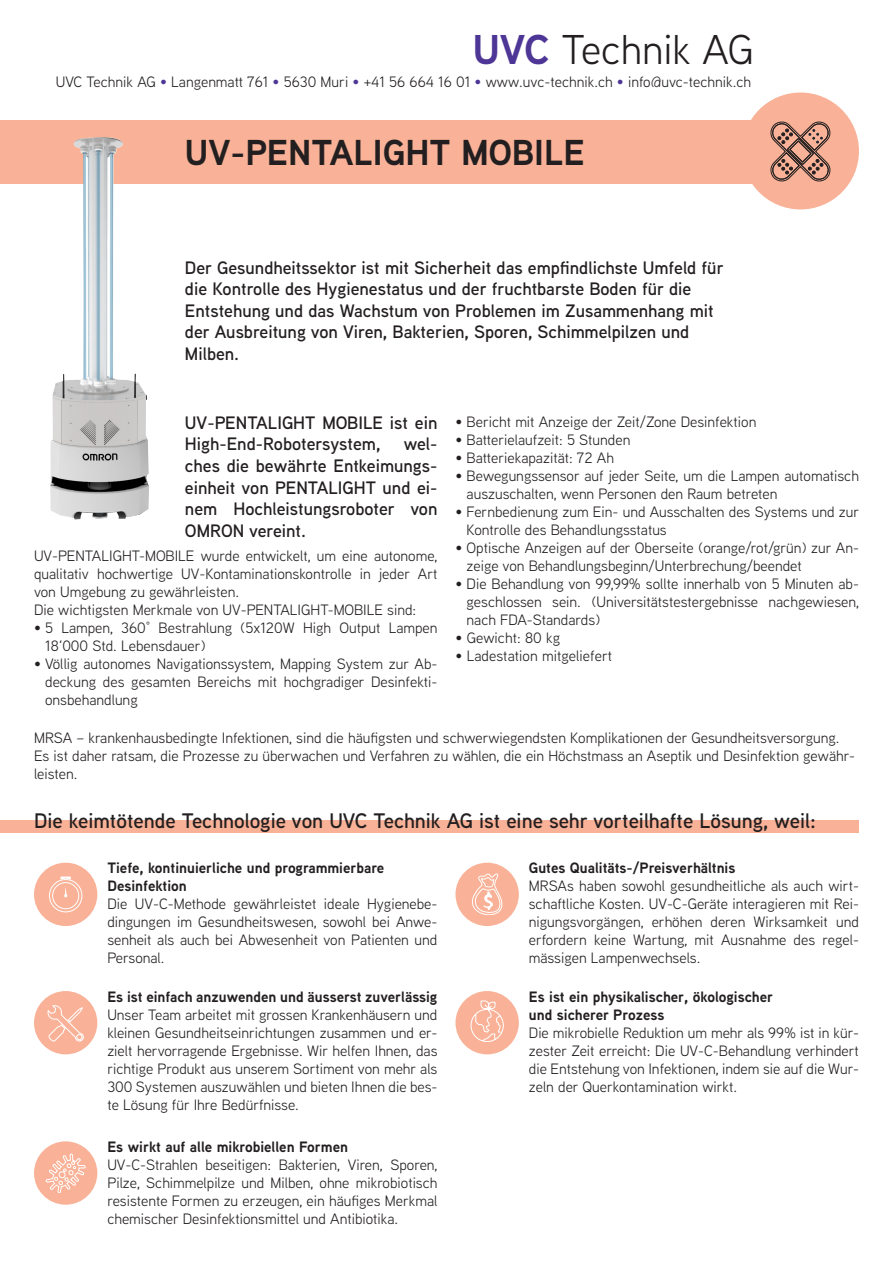
<style>
.page{position:relative;width:893px;height:1263px;background:#fff}
.page>*{position:absolute;margin:0;border:0;box-sizing:border-box;transform-origin:0 0}
.t1{font:41.55px "Aaux Next";color:#231f20}
.t2{font:700 36px "Aaux Next";color:#231f20}
.t3{font:600 21px "Aaux Next";color:#231f20}
.t4{font:600 18px/21.6px "Aaux Next";color:#231f20}
.t5{font:15px/18px "Aaux Next";color:#231f20;text-align:justify}
.t6{font:700 15px/18px "Aaux Next";color:#231f20}
.s1{font-weight:700;color:#4e3696}
.s2{color:#4e3696}
</style>
<div class="page">
<div style="left:0;top:120px;width:812px;height:63px;background:#f9b297"></div>
<div style="left:0;top:820px;width:859px;height:13px;background:#f9b297"></div>
<div style="left:742px;top:93px;width:117px;height:116px;background:#f9b297;border-radius:50%"></div>
<svg style="left:771px;top:122px;width:59px;height:59px"></svg>
<div style="left:790px;top:141px;width:21px;height:21px;border:1px solid #231f20;border-radius:8px"></div>
<img style="left:50px;top:137px;width:99px;height:382px">
<div style="left:34px;top:863px;width:63px;height:63px;background:#f9b297;border-radius:50%"></div>
<div style="left:455px;top:863px;width:64px;height:63px;background:#f9b297;border-radius:50%"></div>
<div style="left:455px;top:991px;width:64px;height:63px;background:#f9b297;border-radius:50%"></div>
<div style="left:34px;top:991px;width:63px;height:63px;background:#f9b297;border-radius:50%"></div>
<div style="left:34px;top:1141px;width:63px;height:64px;background:#f9b297;border-radius:50%"></div>
<svg style="left:49px;top:876px;width:33px;height:36px"></svg>
<svg style="left:472px;top:873px;width:31px;height:42px"></svg>
<svg style="left:471px;top:1001px;width:33px;height:41px"></svg>
<svg style="left:48px;top:1005px;width:36px;height:36px"></svg>
<svg style="left:46px;top:1154px;width:39px;height:39px"></svg>
<h1 class="t1" style="left:473px;top:22px;width:282px"><span class="s1">UVC</span> Technik AG</h1>
<p class="t5" style="left:56px;top:72px;width:697px">UVC Technik AG <span class="s2">•</span> Langenmatt 761 <span class="s2">•</span> 5630 Muri <span class="s2">•</span> +41 56 664 16 01 <span class="s2">•</span> www.uvc-technik.ch <span class="s2">•</span> info@uvc-technik.ch</p>
<h2 class="t2" style="left:185px;top:127px;width:401px">UV-PENTALIGHT MOBILE</h2>
<p class="t4" style="left:185px;top:256px;width:540px">Der Gesundheitssektor ist mit Sicherheit das empfindlichste Umfeld für die Kontrolle des Hygienestatus und der fruchtbarste Boden für die Entstehung und das Wachstum von Problemen im Zusammenhang mit der Ausbreitung von Viren, Bakterien, Sporen, Schimmelpilzen und Milben.</p>
<p class="t4" style="left:185px;top:411px;width:254px">UV-PENTALIGHT MOBILE ist ein<br>High-End-Robotersystem,</p>
<p class="t4" style="left:185px;top:433px;width:254px;text-align:justify;text-indent:219px">wel&shy;ches die bewährte Entkeimungs&shy;einheit von PENTALIGHT und ei&shy;nem Hochleistungsroboter von OMRON vereint.</p>
<p class="t5" style="left:34px;top:546px;width:405px;text-align:left">UV-PENTALIGHT-MOBILE wurde entwickelt, um eine autonome, qualitativ hochwertige UV-Kontaminationskontrolle in jeder Art von Umgebung zu gewährleisten.<br>Die wichtigsten Merkmale von UV-PENTALIGHT-MOBILE sind:</p>
<p class="t5" style="left:45px;top:618px;width:394px;text-indent:-11px">• 5 Lampen, 360° Bestrahlung (5x120W High Output Lampen<br>18‘000 Std. Lebensdauer)</p>
<p class="t5" style="left:45px;top:654px;width:394px;text-indent:-11px">• Völlig autonomes Navigationssystem, Mapping System zur Ab&shy;deckung des gesamten Bereichs mit hochgradiger Desinfekti&shy;onsbehandlung</p>
<p class="t5" style="left:455px;top:412px;width:302px">• Bericht mit Anzeige der Zeit/Zone Desinfektion</p>
<p class="t5" style="left:455px;top:430px;width:176px">• Batterielaufzeit: 5 Stunden</p>
<p class="t5" style="left:455px;top:448px;width:160px">• Batteriekapazität: 72 Ah</p>
<p class="t5" style="left:467px;top:466px;width:394px;text-indent:-11px">• Bewegungssensor auf jeder Seite, um die Lampen automatisch auszuschalten, wenn Personen den Raum betreten</p>
<p class="t5" style="left:467px;top:502px;width:394px;text-indent:-11px">• Fernbedienung zum Ein- und Ausschalten des Systems und zur<br>Kontrolle des Behandlungsstatus</p>
<p class="t5" style="left:467px;top:538px;width:394px;text-indent:-11px">• Optische Anzeigen auf der Oberseite (orange/rot/grün) zur An&shy;zeige von Behandlungsbeginn/Unterbrechung/beendet</p>
<p class="t5" style="left:467px;top:574px;width:394px;text-indent:-11px">• Die Behandlung von 99,99% sollte innerhalb von 5 Minuten ab&shy;geschlossen sein. (Universitätstestergebnisse nachgewiesen, nach FDA-Standards)</p>
<p class="t5" style="left:455px;top:628px;width:106px">• Gewicht: 80 kg</p>
<p class="t5" style="left:455px;top:646px;width:158px">• Ladestation mitgeliefert</p>
<p class="t5" style="left:34px;top:728px;width:822px;text-align:left">MRSA – krankenhausbedingte Infektionen, sind die häufigsten und schwerwiegendsten Komplikationen der Gesundheitsversorgung.<br>Es ist daher ratsam, die Prozesse zu überwachen und Verfahren zu wählen, die ein Höchstmass an Aseptik und Desinfektion gewähr&shy;leisten.</p>
<h3 class="t3" style="left:34px;top:806px;width:783px">Die keimtötende Technologie von UVC Technik AG ist eine sehr vorteilhafte Lösung, weil:</h3>
<p class="t6" style="left:107px;top:859px;width:278px">Tiefe, kontinuierliche und programmierbare<br>Desinfektion</p>
<p class="t5" style="left:107px;top:894px;width:332px">Die UV-C-Methode gewährleistet ideale Hygienebe&shy;dingungen im Gesundheitswesen, sowohl bei Anwe&shy;senheit als auch bei Abwesenheit von Patienten und Personal.</p>
<p class="t6" style="left:529px;top:859px;width:208px">Gutes Qualitäts-/Preisverhältnis</p>
<p class="t5" style="left:529px;top:876px;width:332px">MRSAs haben sowohl gesundheitliche als auch wirt&shy;schaftliche Kosten. UV-C-Geräte interagieren mit Rei&shy;nigungsvorgängen, erhöhen deren Wirksamkeit und erfordern keine Wartung, mit Ausnahme des regel&shy;mässigen Lampenwechsels.</p>
<p class="t6" style="left:107px;top:987px;width:332px">Es ist einfach anzuwenden und äusserst zuverlässig</p>
<p class="t5" style="left:107px;top:1005px;width:332px">Unser Team arbeitet mit grossen Krankenhäusern und kleinen Gesundheitseinrichtungen zusammen und er&shy;zielt hervorragende Ergebnisse. Wir helfen Ihnen, das richtige Produkt aus unserem Sortiment von mehr als 300 Systemen auszuwählen und bieten Ihnen die bes&shy;te Lösung für Ihre Bedürfnisse.</p>
<p class="t6" style="left:107px;top:1137px;width:242px">Es wirkt auf alle mikrobiellen Formen</p>
<p class="t5" style="left:107px;top:1155px;width:332px">UV-C-Strahlen beseitigen: Bakterien, Viren, Sporen, Pilze, Schimmelpilze und Milben, ohne mikrobiotisch resistente Formen zu erzeugen, ein häufiges Merkmal chemischer Desinfektionsmittel und Antibiotika.</p>
<p class="t6" style="left:529px;top:987px;width:246px">Es ist ein physikalischer, ökologischer und sicherer Prozess</p>
<p class="t5" style="left:529px;top:1023px;width:332px">Die mikrobielle Reduktion um mehr als 99% ist in kür&shy;zester Zeit erreicht: Die UV-C-Behandlung verhindert die Entstehung von Infektionen, indem sie auf die Wur&shy;zeln der Querkontamination wirkt.</p>
</div>
